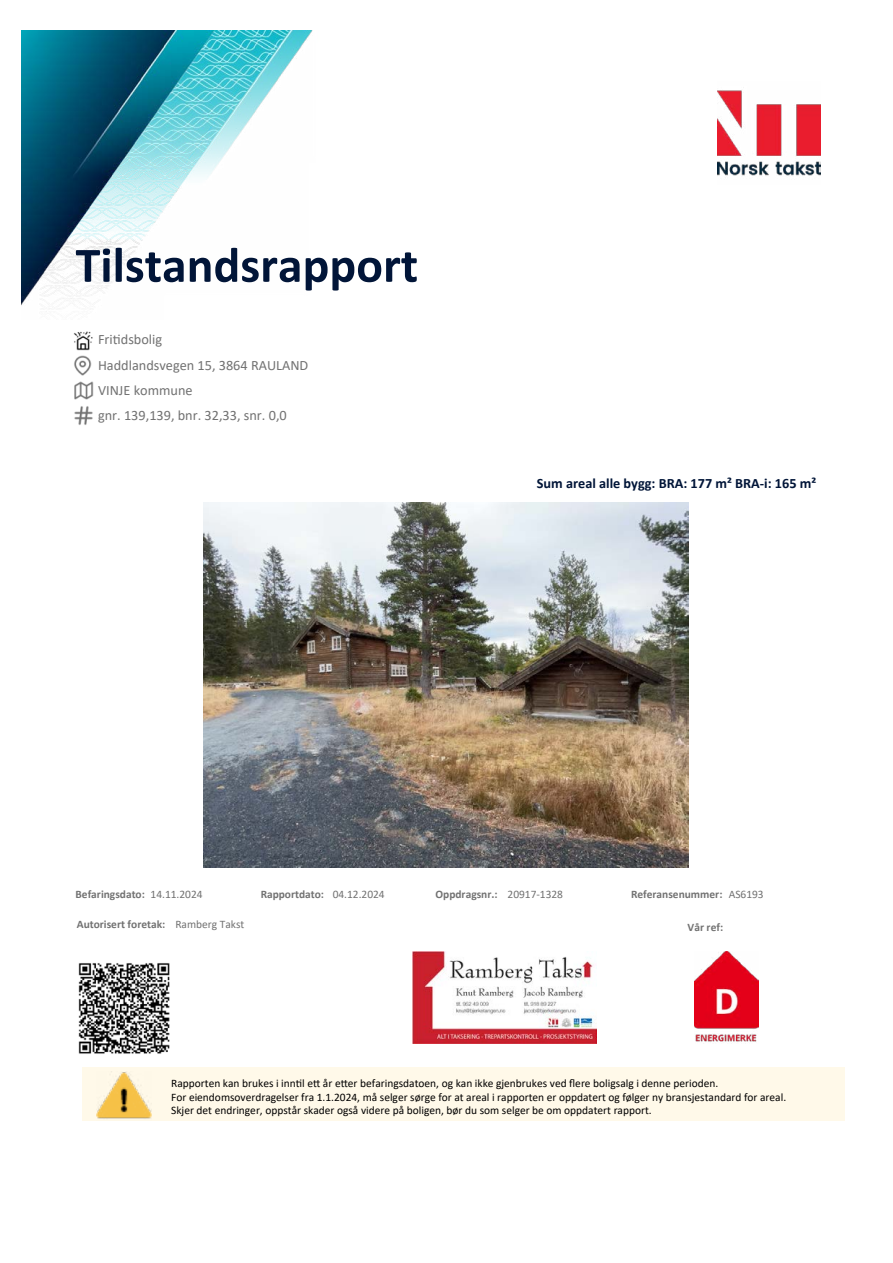
<style>
.page{position:relative;width:893px;height:1263px;background:#fff}
.page>*{position:absolute;margin:0;border:0;box-sizing:border-box;transform-origin:0 0}
.t1{font:700 49.95px "Calibri";color:#011538}
.t2{font:14.25px "Calibri";color:#727272}
.t3{font:700 14.25px "Calibri";color:#011538}
.t4{font:11.4px/14px "Calibri";color:#000}
.t5{font:700 11.4px "Calibri";color:#727272}
.s1{font-weight:400}
</style>
<div class="page">
<img style="left:21px;top:30px;width:292px;height:282px">
<img style="left:74px;top:381px;width:19px;height:18px">
<img style="left:74px;top:406px;width:19px;height:19px">
<img style="left:74px;top:355px;width:18px;height:20px">
<img style="left:718px;top:90px;width:103px;height:86px">
<img style="left:78px;top:963px;width:92px;height:91px">
<img style="left:203px;top:503px;width:486px;height:364px">
<img style="left:412px;top:952px;width:185px;height:91px">
<img style="left:694px;top:952px;width:64px;height:90px">
<div style="left:82px;top:1067px;width:763px;height:53px;background:#fff9e9"></div>
<img style="left:96px;top:1072px;width:56px;height:47px">
<img style="left:73px;top:331px;width:20px;height:20px">
<h1 class="t1" style="left:76px;top:230px;width:344px">Tilstandsrapport</h1>
<p class="t2" style="left:98px;top:329px;width:66px">Fri琀椀dsbolig</p>
<p class="t2" style="left:98px;top:355px;width:212px">Haddlandsvegen 15, 3864 RAULAND</p>
<p class="t2" style="left:98px;top:406px;width:190px">gnr. 139,139, bnr. 32,33, snr. 0,0</p>
<p class="t2" style="left:98px;top:380px;width:96px">VINJE kommune</p>
<p class="t3" style="left:537px;top:473px;width:281px">Sum areal alle bygg: BRA: 177 m² BRA-i: 165 m²</p>
<p class="t5" style="left:76px;top:886px;width:129px">Befaringsdato: <span class="s1">14.11.2024</span></p>
<p class="t5" style="left:261px;top:886px;width:126px">Rapportdato: <span class="s1">04.12.2024</span></p>
<p class="t5" style="left:436px;top:886px;width:129px">Oppdragsnr.: <span class="s1">20917-1328</span></p>
<p class="t5" style="left:77px;top:916px;width:169px">Autorisert foretak: <span class="s1">Ramberg Takst</span></p>
<p class="t5" style="left:631px;top:886px;width:134px">Referansenummer: <span class="s1">AS6193</span></p>
<p class="t5" style="left:688px;top:919px;width:37px">Vår ref:</p>
<p class="t4" style="left:171px;top:1075px;width:617px">Rapporten kan brukes i inn琀椀l e琀琀 år e琀琀er befaringsdatoen, og kan ikke gjenbrukes ved 昀氀ere boligsalg i denne perioden.<br>For eiendomsoverdragelser fra 1.1.2024, må selger sørge for at areal i rapporten er oppdatert og følger ny bransjestandard for areal.<br>Skjer det endringer, oppstår skader også videre på boligen, bør du som selger be om oppdatert rapport.</p>
</div>
